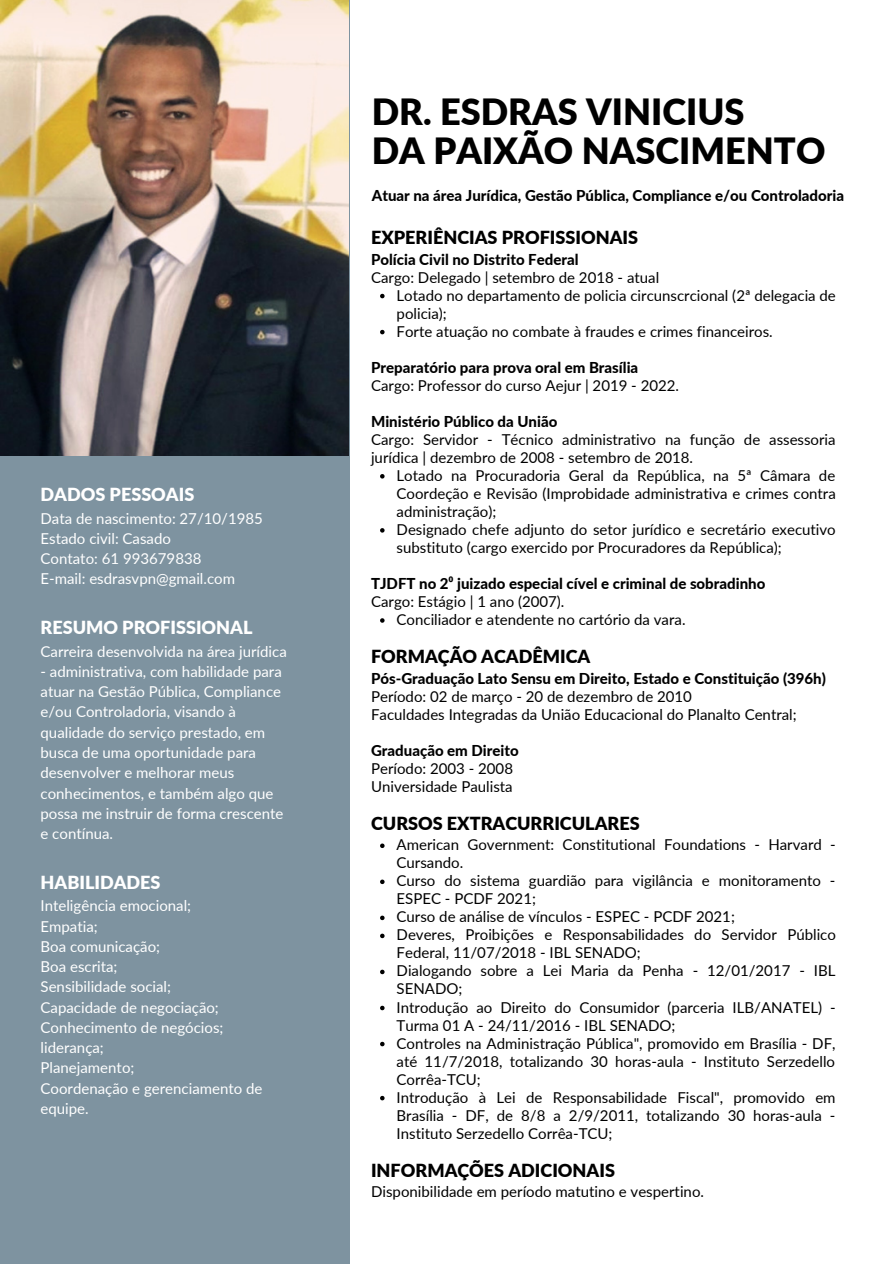
<style>
.page{position:relative;width:894px;height:1264px;background:#fff}
.page>*{position:absolute;margin:0;border:0;box-sizing:border-box;transform-origin:0 0}
.t1{font:900 36.15px/39.5px "Lato";color:#000}
.t2{font:900 18px "Lato";color:#000}
.t3{font:900 18px "Lato";color:#fff}
.t4{font:15px/18px "Lato";color:#000}
.t5{font:15px/20.2px "Lato";color:#fff}
.t6{font:800 15px "Lato";color:#000}
</style>
<div class="page">
<div style="left:0;top:0;width:349px;height:1262px;background:#7e93a0"></div>
<img style="left:0;top:0;width:348px;height:455px">
<svg style="left:380px;top:294px;width:4px;height:4px"></svg>
<svg style="left:380px;top:330px;width:4px;height:4px"></svg>
<svg style="left:380px;top:474px;width:4px;height:4px"></svg>
<svg style="left:380px;top:528px;width:4px;height:4px"></svg>
<svg style="left:380px;top:618px;width:4px;height:4px"></svg>
<svg style="left:380px;top:843px;width:4px;height:5px"></svg>
<svg style="left:380px;top:879px;width:4px;height:5px"></svg>
<svg style="left:380px;top:915px;width:4px;height:5px"></svg>
<svg style="left:380px;top:933px;width:4px;height:5px"></svg>
<svg style="left:380px;top:969px;width:4px;height:5px"></svg>
<svg style="left:380px;top:1005px;width:4px;height:5px"></svg>
<svg style="left:380px;top:1041px;width:4px;height:5px"></svg>
<svg style="left:380px;top:1095px;width:4px;height:5px"></svg>
<p class="t3" style="left:41px;top:483px;width:155px">DADOS PESSOAIS</p>
<p class="t5" style="left:41px;top:507px;width:224px">Data de nascimento: 27/10/1985<br>Estado civil: Casado<br>Contato: 61 993679838<br>E-mail: esdrasvpn@gmail.com</p>
<p class="t3" style="left:41px;top:616px;width:213px">RESUMO PROFISSIONAL</p>
<p class="t5" style="left:41px;top:640px;width:248px">Carreira desenvolvida na área jurídica</p>
<p class="t5" style="left:41px;top:661px;width:244px">- administrativa, com habilidade para atuar na Gestão Pública, Compliance e/ou Controladoria, visando à qualidade do serviço prestado, em busca de uma oportunidade para desenvolver e melhorar meus conhecimentos, e também algo que possa me instruir de forma crescente e contínua.</p>
<p class="t3" style="left:41px;top:871px;width:121px">HABILIDADES</p>
<p class="t5" style="left:41px;top:895px;width:223px">Inteligência emocional;<br>Empatia;<br>Boa comunicação;<br>Boa escrita;<br>Sensibilidade social;<br>Capacidade de negociação;<br>Conhecimento de negócios; liderança;<br>Planejamento;<br>Coordenação e gerenciamento de equipe.</p>
<h1 class="t1" style="left:371px;top:91px;width:455px">DR. ESDRAS VINICIUS<br>DA PAIXÃO NASCIMENTO</h1>
<p class="t6" style="left:371px;top:186px;width:473px">Atuar na área Jurídica, Gestão Pública, Compliance e/ou Controladoria</p>
<p class="t2" style="left:371px;top:226px;width:268px">EXPERIÊNCIAS PROFISSIONAIS</p>
<p class="t6" style="left:371px;top:250px;width:209px">Polícia Civil no Distrito Federal</p>
<p class="t4" style="left:371px;top:268px;width:290px">Cargo: Delegado | setembro de 2018 - atual</p>
<p class="t4" style="left:396px;top:286px;width:440px">Lotado no departamento de policia circunscrcional (2ª delegacia de policia);<br>Forte atuação no combate à fraudes e crimes financeiros.</p>
<p class="t6" style="left:371px;top:358px;width:269px">Preparatório para prova oral em Brasília</p>
<p class="t4" style="left:371px;top:376px;width:309px">Cargo: Professor do curso Aejur | 2019 - 2022.</p>
<p class="t6" style="left:371px;top:412px;width:188px">Ministério Público da União</p>
<p class="t4" style="left:371px;top:430px;width:466px">Cargo: Servidor - Técnico administrativo na função de assessoria jurídica | dezembro de 2008 - setembro de 2018.</p>
<p class="t4" style="left:396px;top:466px;width:440px">Lotado na Procuradoria Geral da República, na 5ª Câmara de Coordeção e Revisão (Improbidade administrativa e crimes contra administração);<br>Designado chefe adjunto do setor jurídico e secretário executivo substituto (cargo exercido por Procuradores da República);</p>
<p class="t6" style="left:371px;top:574px;width:396px">TJDFT no 2⁰ juizado especial cível e criminal de sobradinho</p>
<p class="t4" style="left:371px;top:592px;width:195px">Cargo: Estágio | 1 ano (2007).</p>
<p class="t2" style="left:371px;top:645px;width:221px">FORMAÇÃO ACADÊMICA</p>
<p class="t6" style="left:371px;top:668px;width:456px">Pós-Graduação Lato Sensu em Direito, Estado e Constituição (396h)</p>
<p class="t4" style="left:371px;top:686px;width:427px">Período: 02 de março - 20 de dezembro de 2010<br>Faculdades Integradas da União Educacional do Planalto Central;</p>
<p class="t6" style="left:371px;top:740px;width:149px">Graduação em Direito</p>
<p class="t4" style="left:371px;top:759px;width:143px">Período: 2003 - 2008<br>Universidade Paulista</p>
<p class="t2" style="left:371px;top:812px;width:270px">CURSOS EXTRACURRICULARES</p>
<p class="t4" style="left:396px;top:610px;width:290px">Conciliador e atendente no cartório da vara.</p>
<p class="t4" style="left:396px;top:835px;width:441px">American Government: Constitutional Foundations - Harvard - Cursando.<br>Curso do sistema guardião para vigilância e monitoramento - ESPEC - PCDF 2021;<br>Curso de análise de vínculos - ESPEC - PCDF 2021;<br>Deveres, Proibições e Responsabilidades do Servidor Público Federal, 11/07/2018 - IBL SENADO;<br>Dialogando sobre a Lei Maria da Penha - 12/01/2017 - IBL SENADO;<br>Introdução ao Direito do Consumidor (parceria ILB/ANATEL) - Turma 01 A - 24/11/2016 - IBL SENADO;<br>Controles na Administração Pública", promovido em Brasília - DF, até 11/7/2018, totalizando 30 horas-aula - Instituto Serzedello Corrêa-TCU;<br>Introdução à Lei de Responsabilidade Fiscal", promovido em Brasília - DF, de 8/8 a 2/9/2011, totalizando 30 horas-aula - Instituto Serzedello Corrêa-TCU;</p>
<p class="t2" style="left:371px;top:1159px;width:245px">INFORMAÇÕES ADICIONAIS</p>
<p class="t4" style="left:371px;top:1182px;width:334px">Disponibilidade em período matutino e vespertino.</p>
</div>
